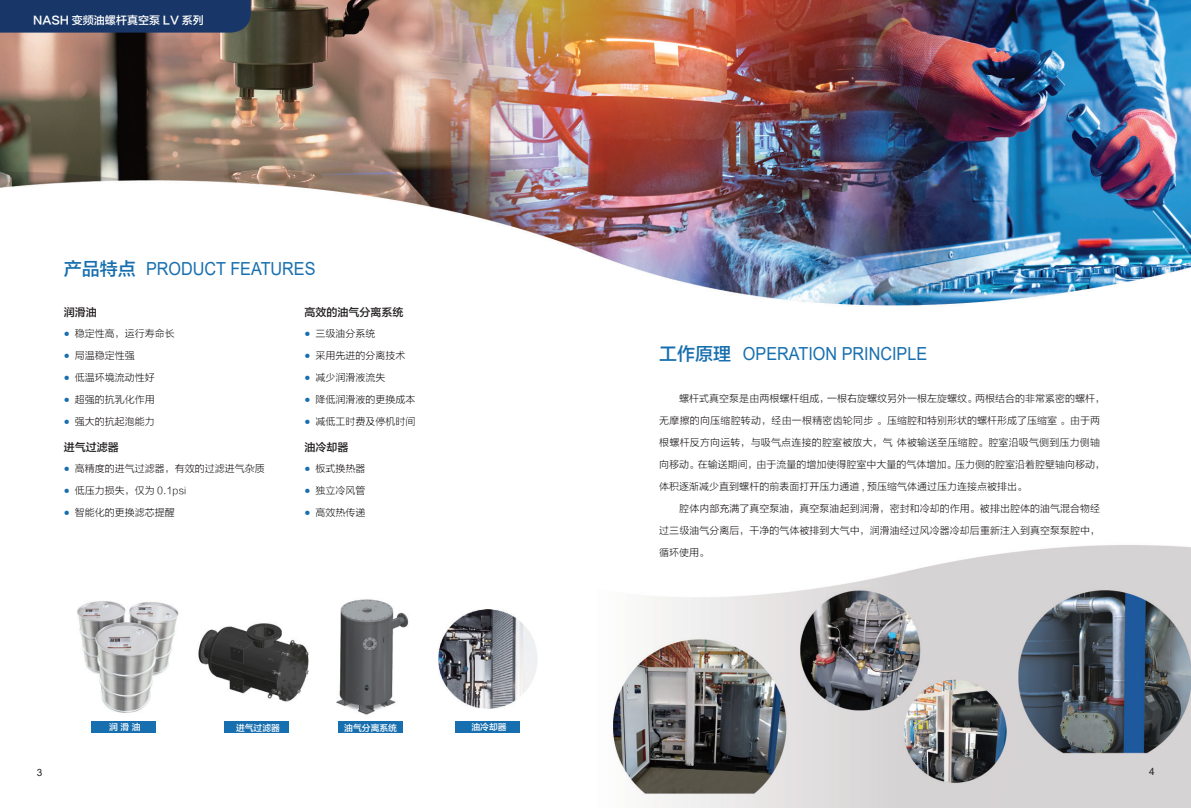
<style>
.page{position:relative;width:1191px;height:808px;background:#fff}
.page>*{position:absolute;margin:0;border:0;box-sizing:border-box;transform-origin:0 0}
.t1{font:18px "Arial";color:#176faf;scale:.9 1}
.t2{font:11px "FZLTZHK GBK1 0";color:#231f20}
.t3{font:11px "FZLTZHK GBK1 0";color:#fff}
.t4{font:10px/22px "FZLTXHK";color:#231f20}
.t5{font:10px/22px "FZLTXHK";letter-spacing:.02em;color:#231f20}
.t6{font:10px "Arial";color:#231f20}
.t7{font:8.8px "FZLTZHK GBK1 0";color:#fff}
.s1{font-family:"FZLTZHK GBK1 0"}
.s2{font-size:6px;color:#176faf}
</style>
<div class="page">
<img style="left:0;top:0;width:1191px;height:808px">
<div style="left:224px;top:722px;width:65px;height:11px;background:#176faf"></div>
<img style="left:321px;top:591px;width:100px;height:132px">
<div style="left:338px;top:722px;width:65px;height:11px;background:#176faf"></div>
<img style="left:439px;top:610px;width:98px;height:98px">
<div style="left:455px;top:722px;width:65px;height:11px;background:#176faf"></div>
<div style="left:91px;top:722px;width:65px;height:11px;background:#176faf"></div>
<img style="left:70px;top:593px;width:116px;height:125px">
<img style="left:185px;top:615px;width:137px;height:93px">
<div style="left:0;top:0;width:251px;height:33px;background:#183667"></div>
<p class="t3" style="left:33px;top:14px;width:172px">NASH 变频油螺杆真空泵 LV 系列</p>
<h1 class="t1" style="left:64px;top:256px;width:281px"><span class="s1">产品特点</span> PRODUCT FEATURES</h1>
<p class="t2" style="left:64px;top:306px;width:34px">润滑油</p>
<p class="t4" style="left:64px;top:323px;width:112px"><span class="s2">●</span> 稳定性高，运行寿命长</p>
<p class="t4" style="left:64px;top:345px;width:72px"><span class="s2">●</span> 局温稳定性强</p>
<p class="t4" style="left:64px;top:367px;width:92px"><span class="s2">●</span> 低温环境流动性好</p>
<p class="t4" style="left:64px;top:389px;width:92px"><span class="s2">●</span> 超强的抗乳化作用</p>
<p class="t4" style="left:64px;top:411px;width:92px"><span class="s2">●</span> 强大的抗起泡能力</p>
<p class="t2" style="left:64px;top:441px;width:56px">进气过滤器</p>
<p class="t4" style="left:64px;top:458px;width:202px"><span class="s2">●</span> 高精度的进气过滤器，有效的过滤进气杂质</p>
<p class="t4" style="left:64px;top:480px;width:124px"><span class="s2">●</span> 低压力损失，仅为 0.1psi</p>
<p class="t4" style="left:64px;top:502px;width:112px"><span class="s2">●</span> 智能化的更换滤芯提醒</p>
<p class="t2" style="left:304px;top:306px;width:100px">高效的油气分离系统</p>
<p class="t4" style="left:304px;top:323px;width:72px"><span class="s2">●</span> 三级油分系统</p>
<p class="t4" style="left:304px;top:345px;width:102px"><span class="s2">●</span> 采用先进的分离技术</p>
<p class="t4" style="left:304px;top:367px;width:82px"><span class="s2">●</span> 减少润滑液流失</p>
<p class="t4" style="left:304px;top:389px;width:112px"><span class="s2">●</span> 降低润滑液的更换成本</p>
<p class="t4" style="left:304px;top:411px;width:112px"><span class="s2">●</span> 减低工时费及停机时间</p>
<p class="t2" style="left:304px;top:441px;width:45px">油冷却器</p>
<p class="t4" style="left:304px;top:458px;width:62px"><span class="s2">●</span> 板式换热器</p>
<p class="t4" style="left:304px;top:480px;width:62px"><span class="s2">●</span> 独立冷风管</p>
<p class="t4" style="left:304px;top:502px;width:62px"><span class="s2">●</span> 高效热传递</p>
<p class="t7" style="left:109px;top:722px;width:33px">润 滑 油</p>
<p class="t7" style="left:236px;top:723px;width:46px">进气过滤器</p>
<p class="t7" style="left:344px;top:723px;width:54px">油气分离系统</p>
<p class="t7" style="left:471px;top:722px;width:37px">油冷却器</p>
<h1 class="t1" style="left:659px;top:341px;width:299px"><span class="s1">工作原理</span> OPERATION PRINCIPLE</h1>
<p class="t4" style="left:679px;top:388px;width:427px">螺杆式真空泵是由两根螺杆组成，一根右旋螺纹另外一根左旋螺纹。两根结合的非常紧密的螺杆，</p>
<p class="t5" style="left:659px;top:410px;width:442px">无摩擦的向压缩腔转动，经由一根精密齿轮同步 。压缩腔和特别形状的螺杆形成了压缩室 。由于两根螺杆反方向运转，与吸气点连接的腔室被放大，气 体被输送至压缩腔。腔室沿吸气侧到压力侧轴</p>
<p class="t4" style="left:659px;top:454px;width:447px">向移动。在输送期间，由于流量的增加使得腔室中大量的气体增加。压力侧的腔室沿着腔壁轴向移动，</p>
<p class="t4" style="left:659px;top:476px;width:369px">体积逐渐减少直到螺杆的前表面打开压力通道 , 预压缩气体通过压力连接点被排出。</p>
<p class="t4" style="left:679px;top:498px;width:422px">腔体内部充满了真空泵油，真空泵油起到润滑，密封和冷却的作用。被排出腔体的油气混合物经</p>
<p class="t4" style="left:659px;top:520px;width:442px">过三级油气分离后，干净的气体被排到大气中，润滑油经过风冷器冷却后重新注入到真空泵泵腔中，循环使用。</p>
<p class="t6" style="left:37px;top:765px;width:7px">3</p>
<p class="t6" style="left:1149px;top:765px;width:7px">4</p>
</div>
